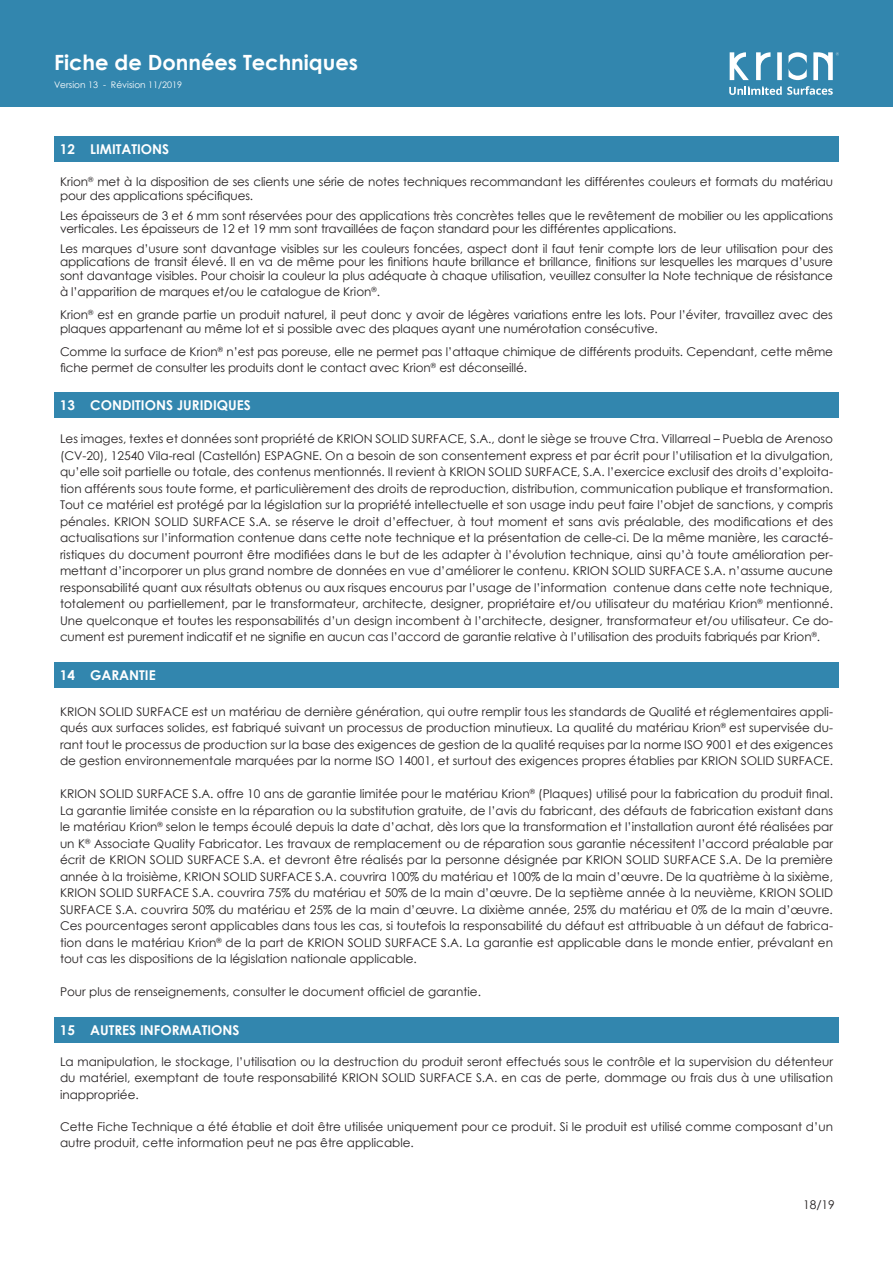
<style>
.page{position:relative;width:893px;height:1263px;background:#fff}
.page>*{position:absolute;margin:0;border:0;box-sizing:border-box;transform-origin:0 0}
.t1{font:700 21px "Century Gothic";color:#fff}
.Subtitulos_Blancos{font:700 13.5px "Century Gothic";color:#fff}
.Texto{font:12px/16.5px "Century Gothic";letter-spacing:-.01em;color:#231f20;text-align:justify}
.t2{font:9px "Century Gothic";color:#fff}
</style>
<div class="page">
<div style="left:0;top:0;width:893px;height:106px;background:#3286ae"></div>
<svg style="left:788px;top:52px;width:19px;height:28px"></svg>
<svg style="left:777px;top:52px;width:5px;height:28px"></svg>
<svg style="left:756px;top:52px;width:14px;height:28px"></svg>
<svg style="left:730px;top:52px;width:19px;height:28px"></svg>
<svg style="left:813px;top:52px;width:26px;height:28px"></svg>
<svg style="left:729px;top:86px;width:104px;height:9px"></svg>
<div style="left:54px;top:1017px;width:27px;height:25px;background:#3286ae"></div>
<div style="left:82px;top:1017px;width:757px;height:25px;background:#3286ae"></div>
<div style="left:54px;top:393px;width:27px;height:25px;background:#3286ae"></div>
<div style="left:82px;top:393px;width:757px;height:25px;background:#3286ae"></div>
<div style="left:54px;top:136px;width:27px;height:26px;background:#3286ae"></div>
<div style="left:82px;top:136px;width:757px;height:26px;background:#3286ae"></div>
<div style="left:54px;top:662px;width:27px;height:25px;background:#3286ae"></div>
<div style="left:82px;top:662px;width:757px;height:25px;background:#3286ae"></div>
<h1 class="t1" style="left:54px;top:46px;width:306px">Fiche de Données Techniques</h1>
<p class="t2" style="left:54px;top:78px;width:130px">Version 13 - Révision 11/2019</p>
<p class="Subtitulos_Blancos" style="left:60px;top:139px;width:17px">12</p>
<p class="Subtitulos_Blancos" style="left:90px;top:139px;width:81px">LIMITATIONS</p>
<p class="Texto" style="left:60px;top:175px;width:774px;line-height:13.5px">Krion<sup>®</sup> met à la disposition de ses clients une série de notes techniques recommandant les différentes couleurs et formats du matériau pour des applications spécifiques.</p>
<p class="Texto" style="left:60px;top:208px;width:774px;line-height:13.5px">Les épaisseurs de 3 et 6 mm sont réservées pour des applications très concrètes telles que le revêtement de mobilier ou les applications verticales. Les épaisseurs de 12 et 19 mm sont travaillées de façon standard pour les différentes applications.</p>
<p class="Texto" style="left:60px;top:242px;width:774px;line-height:13.5px">Les marques d’usure sont davantage visibles sur les couleurs foncées, aspect dont il faut tenir compte lors de leur utilisation pour des applications de transit élevé. Il en va de même pour les finitions haute brillance et brillance, finitions sur lesquelles les marques d’usure sont davantage visibles. Pour choisir la couleur la plus adéquate à chaque utilisation, veuillez consulter la Note technique de résistance</p>
<p class="Texto" style="left:60px;top:284px;width:322px">à l’apparition de marques et/ou le catalogue de Krion<sup>®</sup>.</p>
<p class="Texto" style="left:60px;top:308px;width:774px;line-height:13.5px">Krion<sup>®</sup> est en grande partie un produit naturel, il peut donc y avoir de légères variations entre les lots. Pour l’éviter, travaillez avec des plaques appartenant au même lot et si possible avec des plaques ayant une numérotation consécutive.</p>
<p class="Texto" style="left:60px;top:343px;width:774px">Comme la surface de Krion<sup>®</sup> n’est pas poreuse, elle ne permet pas l’attaque chimique de différents produits. Cependant, cette même fiche permet de consulter les produits dont le contact avec Krion<sup>®</sup> est déconseillé.</p>
<p class="Subtitulos_Blancos" style="left:60px;top:395px;width:17px">13</p>
<p class="Subtitulos_Blancos" style="left:90px;top:395px;width:162px">CONDITIONS JURIDIQUES</p>
<p class="Texto" style="left:60px;top:431px;width:774px">Les images, textes et données sont propriété de KRION SOLID SURFACE, S.A., dont le siège se trouve Ctra. Villarreal – Puebla de Arenoso (CV-20), 12540 Vila-real (Castellón) ESPAGNE. On a besoin de son consentement express et par écrit pour l’utilisation et la divulgation, qu’elle soit partielle ou totale, des contenus mentionnés. Il revient à KRION SOLID SURFACE, S.A. l’exercice exclusif des droits d’exploita&shy;tion afférents sous toute forme, et particulièrement des droits de reproduction, distribution, communication publique et transformation.<br>Tout ce matériel est protégé par la législation sur la propriété intellectuelle et son usage indu peut faire l’objet de sanctions, y compris pénales. KRION SOLID SURFACE S.A. se réserve le droit d’effectuer, à tout moment et sans avis préalable, des modifications et des actualisations sur l’information contenue dans cette note technique et la présentation de celle-ci. De la même manière, les caracté&shy;ristiques du document pourront être modifiées dans le but de les adapter à l’évolution technique, ainsi qu’à toute amélioration per&shy;mettant d’incorporer un plus grand nombre de données en vue d’améliorer le contenu. KRION SOLID SURFACE S.A. n’assume aucune responsabilité quant aux résultats obtenus ou aux risques encourus par l’usage de l’information contenue dans cette note technique, totalement ou partiellement, par le transformateur, architecte, designer, propriétaire et/ou utilisateur du matériau Krion<sup>®</sup> mentionné.<br>Une quelconque et toutes les responsabilités d’un design incombent à l’architecte, designer, transformateur et/ou utilisateur. Ce do&shy;cument est purement indicatif et ne signifie en aucun cas l’accord de garantie relative à l’utilisation des produits fabriqués par Krion<sup>®</sup>.</p>
<p class="Subtitulos_Blancos" style="left:60px;top:665px;width:17px">14</p>
<p class="Subtitulos_Blancos" style="left:90px;top:665px;width:67px">GARANTIE</p>
<p class="Texto" style="left:60px;top:703px;width:774px">KRION SOLID SURFACE est un matériau de dernière génération, qui outre remplir tous les standards de Qualité et réglementaires appli&shy;qués aux surfaces solides, est fabriqué suivant un processus de production minutieux. La qualité du matériau Krion<sup>®</sup> est supervisée du&shy;rant tout le processus de production sur la base des exigences de gestion de la qualité requises par la norme ISO 9001 et des exigences de gestion environnementale marquées par la norme ISO 14001, et surtout des exigences propres établies par KRION SOLID SURFACE.</p>
<p class="Texto" style="left:60px;top:786px;width:774px">KRION SOLID SURFACE S.A. offre 10 ans de garantie limitée pour le matériau Krion<sup>®</sup> (Plaques) utilisé pour la fabrication du produit final.<br>La garantie limitée consiste en la réparation ou la substitution gratuite, de l’avis du fabricant, des défauts de fabrication existant dans le matériau Krion<sup>®</sup> selon le temps écoulé depuis la date d’achat, dès lors que la transformation et l’installation auront été réalisées par un K<sup>®</sup> Associate Quality Fabricator. Les travaux de remplacement ou de réparation sous garantie nécessitent l’accord préalable par écrit de KRION SOLID SURFACE S.A. et devront être réalisés par la personne désignée par KRION SOLID SURFACE S.A. De la première année à la troisième, KRION SOLID SURFACE S.A. couvrira 100% du matériau et 100% de la main d’œuvre. De la quatrième à la sixième, KRION SOLID SURFACE S.A. couvrira 75% du matériau et 50% de la main d’œuvre. De la septième année à la neuvième, KRION SOLID SURFACE S.A. couvrira 50% du matériau et 25% de la main d’œuvre. La dixième année, 25% du matériau et 0% de la main d’œuvre.<br>Ces pourcentages seront applicables dans tous les cas, si toutefois la responsabilité du défaut est attribuable à un défaut de fabrica&shy;tion dans le matériau Krion<sup>®</sup> de la part de KRION SOLID SURFACE S.A. La garantie est applicable dans le monde entier, prévalant en tout cas les dispositions de la législation nationale applicable.</p>
<p class="Texto" style="left:60px;top:984px;width:422px">Pour plus de renseignements, consulter le document officiel de garantie.</p>
<p class="Subtitulos_Blancos" style="left:60px;top:1019px;width:17px">15</p>
<p class="Subtitulos_Blancos" style="left:90px;top:1019px;width:151px">AUTRES INFORMATIONS</p>
<p class="Texto" style="left:60px;top:1053px;width:774px">La manipulation, le stockage, l’utilisation ou la destruction du produit seront effectués sous le contrôle et la supervision du détenteur du matériel, exemptant de toute responsabilité KRION SOLID SURFACE S.A. en cas de perte, dommage ou frais dus à une utilisation inappropriée.</p>
<p class="Texto" style="left:60px;top:1118px;width:774px">Cette Fiche Technique a été établie et doit être utilisée uniquement pour ce produit. Si le produit est utilisé comme composant d’un autre produit, cette information peut ne pas être applicable.</p>
<p class="Texto" style="left:803px;top:1196px;width:33px">18/19</p>
</div>
